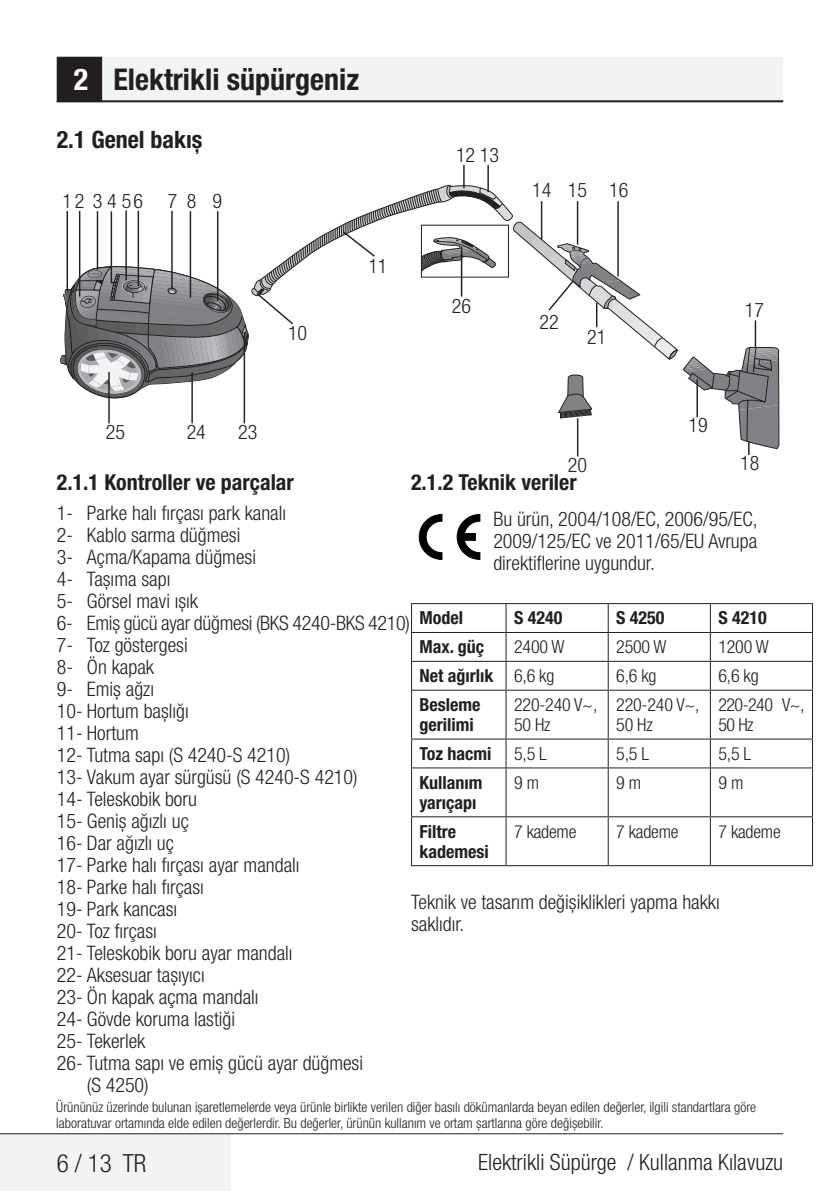
<style>
.page{position:relative;width:840px;height:1191px;background:#fff}
.page>*{position:absolute;margin:0;border:0;box-sizing:border-box;transform-origin:0 0}
.t1{font:700 condensed 30px "Helvetica Neue LT Pro";color:#231f20}
.t2{font:300 condensed 25px "Helvetica Neue LT Pro";color:#231f20}
.t3{font:700 condensed 24px "Helvetica Neue LT Pro";color:#231f20}
.t4{font:300 condensed 22.4px "Helvetica Neue LT Pro";color:#231f20}
.t5{font:700 condensed 22px "Helvetica Neue LT Pro";color:#231f20}
.t6{font:300 condensed 20px/22px "Helvetica Neue LT Pro";color:#231f20;text-align:justify}
.t7{font:700 condensed 18px/20px "Helvetica Neue LT Pro";color:#231f20}
.t8{font:300 condensed 18px/20px "Helvetica Neue LT Pro";letter-spacing:-.01em;color:#231f20}
.t9{font:300 condensed 18px/20px "Helvetica Neue LT Pro";letter-spacing:-.03em;color:#231f20}
.t10{font:300 condensed 14px/16px "Helvetica Neue LT Pro";color:#231f20}
.s1{color:#fff}
.s2{font-weight:300}
</style>
<div class="page">
<div style="left:0;top:1133px;width:230px;height:58px;background:#f2f3f4"></div>
<hr style="left:0;top:1133px;width:782px;height:1px;background:#231f20">
<div style="left:57px;top:57px;width:725px;height:45px;background:#f2f3f4"></div>
<hr style="left:57px;top:100px;width:725px;height:2px;background:#231f20">
<div style="left:58px;top:58px;width:43px;height:43px;background:#231f20"></div>
<div style="left:57px;top:57px;width:45px;height:45px;border:2px solid #231f20"></div>
<svg style="left:418px;top:514px;width:24px;height:46px"></svg>
<svg style="left:456px;top:514px;width:24px;height:46px"></svg>
<hr style="left:411px;top:817px;width:1px;height:48px;background:#231f20">
<hr style="left:811px;top:817px;width:1px;height:48px;background:#231f20">
<hr style="left:411px;top:865px;width:94px;height:1px;background:#231f20">
<hr style="left:710px;top:865px;width:102px;height:1px;background:#231f20">
<hr style="left:411px;top:603px;width:94px;height:1px;background:#231f20">
<hr style="left:710px;top:603px;width:102px;height:1px;background:#231f20">
<hr style="left:411px;top:632px;width:94px;height:1px;background:#231f20">
<hr style="left:505px;top:632px;width:103px;height:1px;background:#231f20">
<hr style="left:608px;top:632px;width:102px;height:1px;background:#231f20">
<hr style="left:710px;top:632px;width:102px;height:1px;background:#231f20">
<hr style="left:505px;top:603px;width:103px;height:1px;background:#231f20">
<svg style="left:505px;top:604px;width:1px;height:85px"></svg>
<hr style="left:505px;top:690px;width:1px;height:48px;background:#231f20">
<svg style="left:505px;top:739px;width:1px;height:28px"></svg>
<hr style="left:505px;top:768px;width:1px;height:48px;background:#231f20">
<hr style="left:505px;top:817px;width:1px;height:48px;background:#231f20">
<hr style="left:505px;top:865px;width:103px;height:1px;background:#231f20">
<hr style="left:411px;top:661px;width:94px;height:1px;background:#231f20">
<svg style="left:411px;top:604px;width:1px;height:85px"></svg>
<hr style="left:505px;top:661px;width:103px;height:1px;background:#231f20">
<hr style="left:608px;top:661px;width:102px;height:1px;background:#231f20">
<hr style="left:710px;top:661px;width:102px;height:1px;background:#231f20">
<hr style="left:411px;top:689px;width:94px;height:1px;background:#231f20">
<hr style="left:411px;top:690px;width:1px;height:48px;background:#231f20">
<hr style="left:505px;top:689px;width:103px;height:1px;background:#231f20">
<hr style="left:608px;top:689px;width:102px;height:1px;background:#231f20">
<hr style="left:710px;top:689px;width:102px;height:1px;background:#231f20">
<hr style="left:811px;top:690px;width:1px;height:48px;background:#231f20">
<hr style="left:411px;top:738px;width:94px;height:1px;background:#231f20">
<svg style="left:411px;top:739px;width:1px;height:28px"></svg>
<hr style="left:505px;top:738px;width:103px;height:1px;background:#231f20">
<hr style="left:608px;top:738px;width:102px;height:1px;background:#231f20">
<hr style="left:710px;top:738px;width:102px;height:1px;background:#231f20">
<hr style="left:411px;top:767px;width:94px;height:1px;background:#231f20">
<hr style="left:411px;top:768px;width:1px;height:48px;background:#231f20">
<hr style="left:505px;top:767px;width:103px;height:1px;background:#231f20">
<hr style="left:608px;top:767px;width:102px;height:1px;background:#231f20">
<hr style="left:710px;top:767px;width:102px;height:1px;background:#231f20">
<hr style="left:811px;top:768px;width:1px;height:48px;background:#231f20">
<hr style="left:411px;top:816px;width:94px;height:1px;background:#231f20">
<hr style="left:505px;top:816px;width:103px;height:1px;background:#231f20">
<hr style="left:608px;top:816px;width:102px;height:1px;background:#231f20">
<hr style="left:710px;top:816px;width:102px;height:1px;background:#231f20">
<hr style="left:608px;top:603px;width:102px;height:1px;background:#231f20">
<svg style="left:607px;top:604px;width:1px;height:85px"></svg>
<svg style="left:709px;top:604px;width:1px;height:85px"></svg>
<hr style="left:607px;top:690px;width:1px;height:48px;background:#231f20">
<hr style="left:709px;top:690px;width:1px;height:48px;background:#231f20">
<svg style="left:607px;top:739px;width:1px;height:28px"></svg>
<svg style="left:709px;top:739px;width:1px;height:28px"></svg>
<hr style="left:607px;top:768px;width:1px;height:48px;background:#231f20">
<hr style="left:709px;top:768px;width:1px;height:48px;background:#231f20">
<hr style="left:607px;top:817px;width:1px;height:48px;background:#231f20">
<hr style="left:709px;top:817px;width:1px;height:48px;background:#231f20">
<hr style="left:608px;top:865px;width:102px;height:1px;background:#231f20">
<hr style="left:747px;top:417px;width:2px;height:37px;background:#231f20">
<hr style="left:576px;top:419px;width:2px;height:37px;background:#231f20">
<svg style="left:60px;top:166px;width:719px;height:285px"></svg>
<hr style="left:460px;top:247px;width:2px;height:49px;background:#231f20">
<h1 class="t1" style="left:74px;top:61px;width:287px"><span class="s1">2</span> Elektrikli süpürgeniz</h1>
<p class="t3" style="left:57px;top:125px;width:147px">2.1 Genel bakış</p>
<p class="t6" style="left:62px;top:190px;width:161px">123456 7 8 9</p>
<p class="t6" style="left:368px;top:254px;width:21px">11</p>
<p class="t6" style="left:288px;top:321px;width:21px">10</p>
<p class="t6" style="left:106px;top:421px;width:21px">25</p>
<p class="t6" style="left:187px;top:421px;width:21px">24</p>
<p class="t6" style="left:238px;top:421px;width:21px">23</p>
<p class="t6" style="left:456px;top:144px;width:45px">12 13</p>
<p class="t6" style="left:531px;top:178px;width:98px">14 15 16</p>
<p class="t6" style="left:451px;top:295px;width:21px">26</p>
<p class="t6" style="left:539px;top:310px;width:21px">22</p>
<p class="t6" style="left:587px;top:326px;width:21px">21</p>
<p class="t6" style="left:567px;top:453px;width:21px">20</p>
<p class="t6" style="left:744px;top:299px;width:21px">17</p>
<p class="t6" style="left:688px;top:414px;width:21px">19</p>
<p class="t6" style="left:739px;top:451px;width:21px">18</p>
<p class="t5" style="left:411px;top:468px;width:167px">2.1.2 Teknik veriler</p>
<p class="t6" style="left:493px;top:508px;width:265px">Bu ürün, 2004/108/EC, 2006/95/EC, 2009/125/EC ve 2011/65/EU Avrupa direktiflerine uygundur.</p>
<p class="t7" style="left:419px;top:608px;width:45px">Model</p>
<p class="t7" style="left:513px;top:608px;width:50px">S 4240</p>
<p class="t7" style="left:616px;top:608px;width:50px">S 4250</p>
<p class="t7" style="left:718px;top:608px;width:50px">S 4210</p>
<p class="t7" style="left:419px;top:636px;width:66px">Max. güç</p>
<p class="t8" style="left:513px;top:637px;width:52px">2400 W</p>
<p class="t8" style="left:616px;top:637px;width:52px">2500 W</p>
<p class="t8" style="left:718px;top:637px;width:52px">1200 W</p>
<p class="t7" style="left:419px;top:665px;width:136px">Net ağırlık <span class="s2">6,6 kg</span></p>
<p class="t8" style="left:616px;top:665px;width:42px">6,6 kg</p>
<p class="t8" style="left:718px;top:665px;width:42px">6,6 kg</p>
<p class="t7" style="left:419px;top:694px;width:62px">Besleme gerilimi</p>
<p class="t8" style="left:513px;top:694px;width:85px">220-240 V~,<br>50 Hz</p>
<p class="t8" style="left:616px;top:694px;width:85px">220-240 V~,<br>50 Hz</p>
<p class="t9" style="left:718px;top:694px;width:88px">220-240 V~,<br>50 Hz</p>
<p class="t7" style="left:419px;top:743px;width:129px">Toz hacmi <span class="s2">5,5 L</span></p>
<p class="t8" style="left:616px;top:743px;width:34px">5,5 L</p>
<p class="t8" style="left:718px;top:743px;width:34px">5,5 L</p>
<p class="t7" style="left:419px;top:772px;width:64px">Kullanım yarıçapı</p>
<p class="t8" style="left:513px;top:772px;width:26px">9 m</p>
<p class="t8" style="left:616px;top:772px;width:26px">9 m</p>
<p class="t8" style="left:718px;top:772px;width:26px">9 m</p>
<p class="t7" style="left:419px;top:821px;width:71px">Filtre kademesi</p>
<p class="t8" style="left:513px;top:821px;width:64px">7 kademe</p>
<p class="t8" style="left:616px;top:821px;width:64px">7 kademe</p>
<p class="t8" style="left:718px;top:821px;width:64px">7 kademe</p>
<p class="t6" style="left:411px;top:890px;width:310px">Teknik ve tasarım değişiklikleri yapma hakkı saklıdır.</p>
<p class="t5" style="left:57px;top:468px;width:238px">2.1.1 Kontroller ve parçalar</p>
<p class="t6" style="left:57px;top:502px;width:231px">1- Parke halı fırçası park kanalı</p>
<p class="t6" style="left:57px;top:524px;width:185px">2- Kablo sarma düğmesi</p>
<p class="t6" style="left:57px;top:546px;width:200px">3- Açma/Kapama düğmesi</p>
<p class="t6" style="left:57px;top:568px;width:115px">4- Taşıma sapı</p>
<p class="t6" style="left:57px;top:590px;width:143px">5- Görsel mavi ışık</p>
<p class="t6" style="left:57px;top:612px;width:354px">6- Emiş gücü ayar düğmesi (BKS 4240-BKS 4210)</p>
<p class="t6" style="left:57px;top:634px;width:132px">7- Toz göstergesi</p>
<p class="t6" style="left:57px;top:656px;width:99px">8- Ön kapak</p>
<p class="t6" style="left:57px;top:678px;width:99px">9- Emiş ağzı</p>
<p class="t6" style="left:57px;top:700px;width:133px">10- Hortum başlığı</p>
<p class="t6" style="left:57px;top:722px;width:83px">11- Hortum</p>
<p class="t6" style="left:57px;top:744px;width:235px">12- Tutma sapı (S 4240-S 4210)</p>
<p class="t6" style="left:57px;top:766px;width:302px">13- Vakum ayar sürgüsü (S 4240-S 4210)</p>
<p class="t6" style="left:57px;top:788px;width:141px">14- Teleskobik boru</p>
<p class="t6" style="left:57px;top:810px;width:133px">15- Geniş ağızlı uç</p>
<p class="t6" style="left:57px;top:832px;width:119px">16- Dar ağızlı uç</p>
<p class="t6" style="left:57px;top:854px;width:244px">17- Parke halı fırçası ayar mandalı</p>
<p class="t6" style="left:57px;top:876px;width:148px">18- Parke halı fırçası</p>
<p class="t6" style="left:57px;top:898px;width:122px">19- Park kancası</p>
<p class="t6" style="left:57px;top:920px;width:101px">20- Toz fırçası</p>
<p class="t6" style="left:57px;top:942px;width:237px">21- Teleskobik boru ayar mandalı</p>
<p class="t6" style="left:57px;top:964px;width:149px">22- Aksesuar taşıyıcı</p>
<p class="t6" style="left:57px;top:986px;width:203px">23- Ön kapak açma mandalı</p>
<p class="t6" style="left:57px;top:1008px;width:180px">24- Gövde koruma lastiği</p>
<p class="t6" style="left:57px;top:1030px;width:90px">25- Tekerlek</p>
<p class="t6" style="left:57px;top:1052px;width:307px">26- Tutma sapı ve emiş gücü ayar düğmesi</p>
<p class="t6" style="left:87px;top:1074px;width:63px">(S 4250)</p>
<p class="t10" style="left:56px;top:1099px;width:701px">Ürününüz üzerinde bulunan işaretlemelerde veya ürünle birlikte verilen diğer basılı dökümanlarda beyan edilen değerler, ilgili standartlara göre laboratuvar ortamında elde edilen değerlerdir. Bu değerler, ürünün kullanım ve ortam şartlarına göre değişebilir.</p>
<p class="t2" style="left:57px;top:1148px;width:91px">6 / 13 TR</p>
<p class="t4" style="left:478px;top:1149px;width:306px">Elektrikli Süpürge / Kullanma Kılavuzu</p>
</div>
